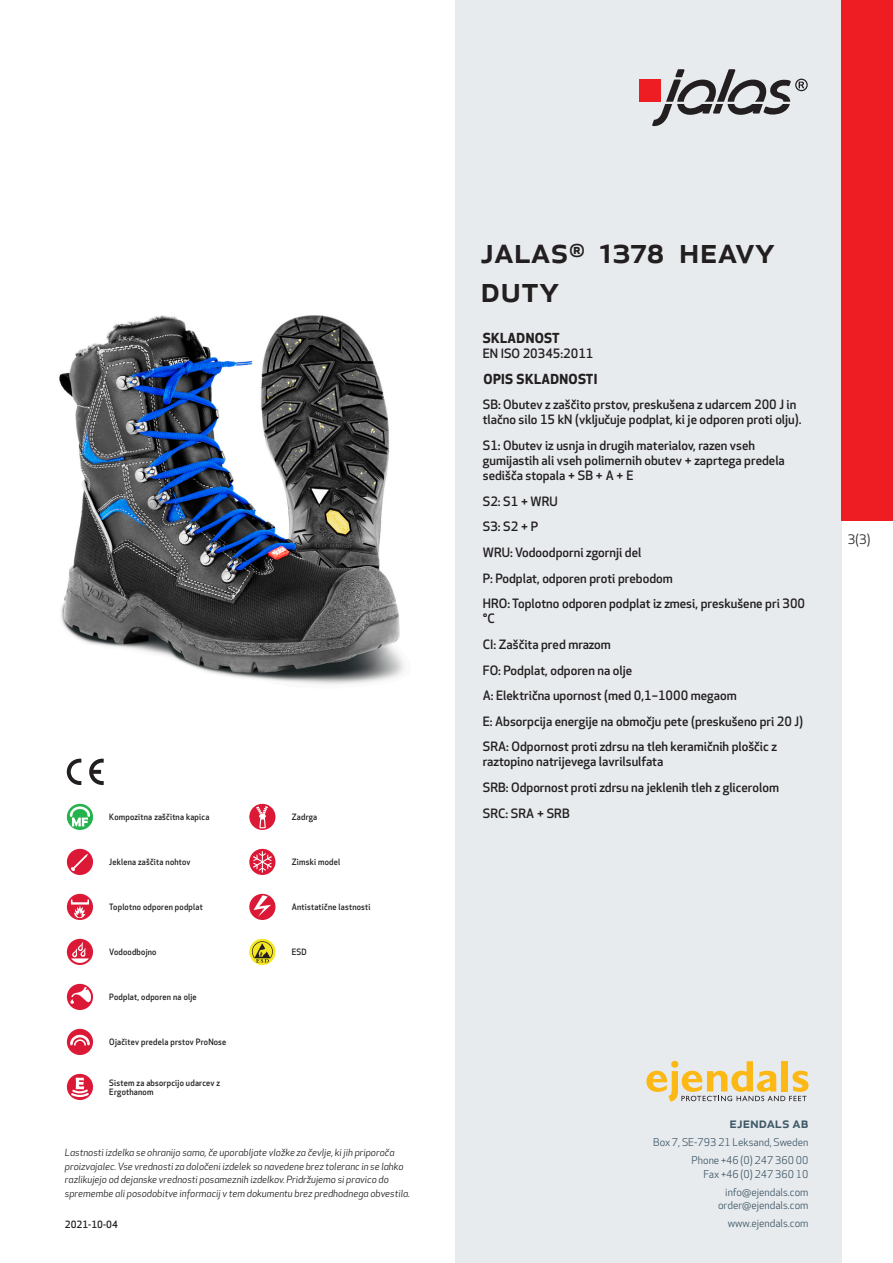
<style>
.page{position:relative;width:893px;height:1263px;background:#fff}
.page>*{position:absolute;margin:0;border:0;box-sizing:border-box;transform-origin:0 0}
.prodname{font:500 36px/39px "Apex New";color:#231f20}
.t1{font:500 15px "Apex New";color:#405968}
.Funktion_body{font:700 13.5px "Apex New";letter-spacing:.025em;color:#231f20}
.t2{font:12.75px "Apex New";color:#231f20}
.Funktion_body-2{font:500 12.6px/15px "Apex New";color:#231f20}
.t3{font:10.5px/18px "Apex New";color:#405968;text-align:right}
.t4{font:italic 9.75px/13.5px "Apex New";color:#231f20}
.t5{font:500 9.75px "Apex New";color:#231f20}
.Funktion_body-3{font:500 8.55px/9px "Apex New";letter-spacing:.025em;color:#231f20;scale:.95 1}
</style>
<div class="page">
<div style="left:455px;top:0;width:387px;height:1263px;background:#e8ebee"></div>
<svg style="left:646px;top:1061px;width:162px;height:40px"></svg>
<img style="left:59px;top:315px;width:345px;height:370px">
<div style="left:842px;top:0;width:51px;height:520px;background:#ee1d23"></div>
<svg style="left:67px;top:804px;width:26px;height:26px"></svg>
<svg style="left:70px;top:806px;width:20px;height:20px"></svg>
<div style="left:67px;top:849px;width:26px;height:26px;background:#db1836;border-radius:50%"></div>
<svg style="left:71px;top:854px;width:17px;height:17px"></svg>
<div style="left:67px;top:894px;width:26px;height:26px;background:#db1836;border-radius:50%"></div>
<svg style="left:71px;top:899px;width:18px;height:19px"></svg>
<div style="left:67px;top:939px;width:26px;height:26px;background:#db1836;border-radius:50%"></div>
<svg style="left:71px;top:942px;width:18px;height:21px"></svg>
<div style="left:67px;top:984px;width:26px;height:26px;background:#db1836;border-radius:50%"></div>
<svg style="left:70px;top:987px;width:21px;height:17px"></svg>
<div style="left:67px;top:1029px;width:26px;height:26px;background:#db1836;border-radius:50%"></div>
<svg style="left:70px;top:1035px;width:20px;height:11px"></svg>
<svg style="left:67px;top:1074px;width:26px;height:26px"></svg>
<svg style="left:69px;top:1078px;width:22px;height:20px"></svg>
<div style="left:249px;top:804px;width:26px;height:26px;background:#db1836;border-radius:50%"></div>
<svg style="left:256px;top:806px;width:12px;height:22px"></svg>
<svg style="left:249px;top:849px;width:26px;height:26px"></svg>
<svg style="left:253px;top:851px;width:19px;height:21px"></svg>
<div style="left:249px;top:894px;width:26px;height:26px;background:#db1836;border-radius:50%"></div>
<svg style="left:254px;top:895px;width:17px;height:22px"></svg>
<svg style="left:249px;top:939px;width:26px;height:26px"></svg>
<svg style="left:252px;top:941px;width:21px;height:22px"></svg>
<svg style="left:89px;top:759px;width:15px;height:26px"></svg>
<svg style="left:67px;top:759px;width:14px;height:26px"></svg>
<div style="left:639px;top:80px;width:22px;height:22px;background:#ee1d23"></div>
<svg style="left:652px;top:69px;width:156px;height:57px"></svg>
<p class="Funktion_body-3" style="left:109px;top:812px;width:107px">Kompozitna zaščitna kapica</p>
<p class="Funktion_body-3" style="left:109px;top:857px;width:87px">Jeklena zaščita nohtov</p>
<p class="Funktion_body-3" style="left:109px;top:902px;width:100px">Toplotno odporen podplat</p>
<p class="Funktion_body-3" style="left:109px;top:947px;width:51px">Vodoodbojno</p>
<p class="Funktion_body-3" style="left:109px;top:992px;width:93px">Podplat, odporen na olje</p>
<p class="Funktion_body-3" style="left:109px;top:1037px;width:125px">Ojačitev predela prstov ProNose</p>
<p class="Funktion_body-3" style="left:109px;top:1078px;width:118px">Sistem za absorpcijo udarcev z<br>Ergothanom</p>
<p class="Funktion_body-3" style="left:292px;top:812px;width:28px">Zadrga</p>
<p class="Funktion_body-3" style="left:292px;top:857px;width:53px">Zimski model</p>
<p class="Funktion_body-3" style="left:292px;top:902px;width:85px">Antistatične lastnosti</p>
<p class="Funktion_body-3" style="left:292px;top:947px;width:17px">ESD</p>
<p class="t4" style="left:65px;top:1146px;width:347px">Lastnosti izdelka se ohranijo samo, če uporabljate vložke za čevlje, ki jih priporoča proizvajalec. Vse vrednosti za določeni izdelek so navedene brez toleranc in se lahko razlikujejo od dejanske vrednosti posameznih izdelkov. Pridržujemo si pravico do spremembe ali posodobitve informacij v tem dokumentu brez predhodnega obvestila.</p>
<p class="t5" style="left:65px;top:1218px;width:54px">2021-10-04</p>
<p class="prodname" style="left:480px;top:230px;width:296px">JALAS<sup>®</sup> 1378 HEAVY<br>DUTY</p>
<p class="Funktion_body" style="left:483px;top:328px;width:78px">SKLADNOST</p>
<p class="Funktion_body-2" style="left:483px;top:346px;width:112px">EN ISO 20345:2011</p>
<p class="Funktion_body" style="left:483px;top:369px;width:115px">OPIS SKLADNOSTI</p>
<p class="Funktion_body-2" style="left:483px;top:397px;width:320px">SB: Obutev z zaščito prstov, preskušena z udarcem 200 J in tlačno silo 15 kN (vključuje podplat, ki je odporen proti olju).</p>
<p class="Funktion_body-2" style="left:483px;top:438px;width:303px">S1: Obutev iz usnja in drugih materialov, razen vseh gumijastih ali vseh polimernih obutev + zaprtega predela sedišča stopala + SB + A + E</p>
<p class="Funktion_body-2" style="left:483px;top:493px;width:76px">S2: S1 + WRU</p>
<p class="Funktion_body-2" style="left:483px;top:519px;width:57px">S3: S2 + P</p>
<p class="Funktion_body-2" style="left:483px;top:545px;width:160px">WRU: Vodoodporni zgornji del</p>
<p class="Funktion_body-2" style="left:483px;top:570px;width:191px">P: Podplat, odporen proti prebodom</p>
<p class="Funktion_body-2" style="left:483px;top:596px;width:324px">HRO: Toplotno odporen podplat iz zmesi, preskušene pri 300 °C</p>
<p class="Funktion_body-2" style="left:483px;top:637px;width:130px">CI: Zaščita pred mrazom</p>
<p class="Funktion_body-2" style="left:483px;top:662px;width:151px">FO: Podplat, odporen na olje</p>
<p class="Funktion_body-2" style="left:483px;top:688px;width:255px">A: Električna upornost (med 0,1–1000 megaom</p>
<p class="Funktion_body-2" style="left:483px;top:713px;width:322px">E: Absorpcija energije na območju pete (preskušeno pri 20 J)</p>
<p class="Funktion_body-2" style="left:483px;top:739px;width:296px">SRA: Odpornost proti zdrsu na tleh keramičnih ploščic z raztopino natrijevega lavrilsulfata</p>
<p class="Funktion_body-2" style="left:483px;top:780px;width:298px">SRB: Odpornost proti zdrsu na jeklenih tleh z glicerolom</p>
<p class="Funktion_body-2" style="left:483px;top:805px;width:88px">SRC: SRA + SRB</p>
<p class="t2" style="left:848px;top:531px;width:24px">3(3)</p>
<p class="t1" style="left:729px;top:1113px;width:80px">ejendals ab</p>
<p class="t3" style="left:653px;top:1133px;width:157px">Box 7, SE-793 21 Leksand, Sweden<br>Phone +46 (0) 247 360 00</p>
<p class="t3" style="left:703px;top:1165px;width:107px">Fax +46 (0) 247 360 10 info@ejendals.com</p>
<p class="t3" style="left:718px;top:1196px;width:92px">order@ejendals.com</p>
<p class="t3" style="left:728px;top:1215px;width:82px">www.ejendals.com</p>
</div>
